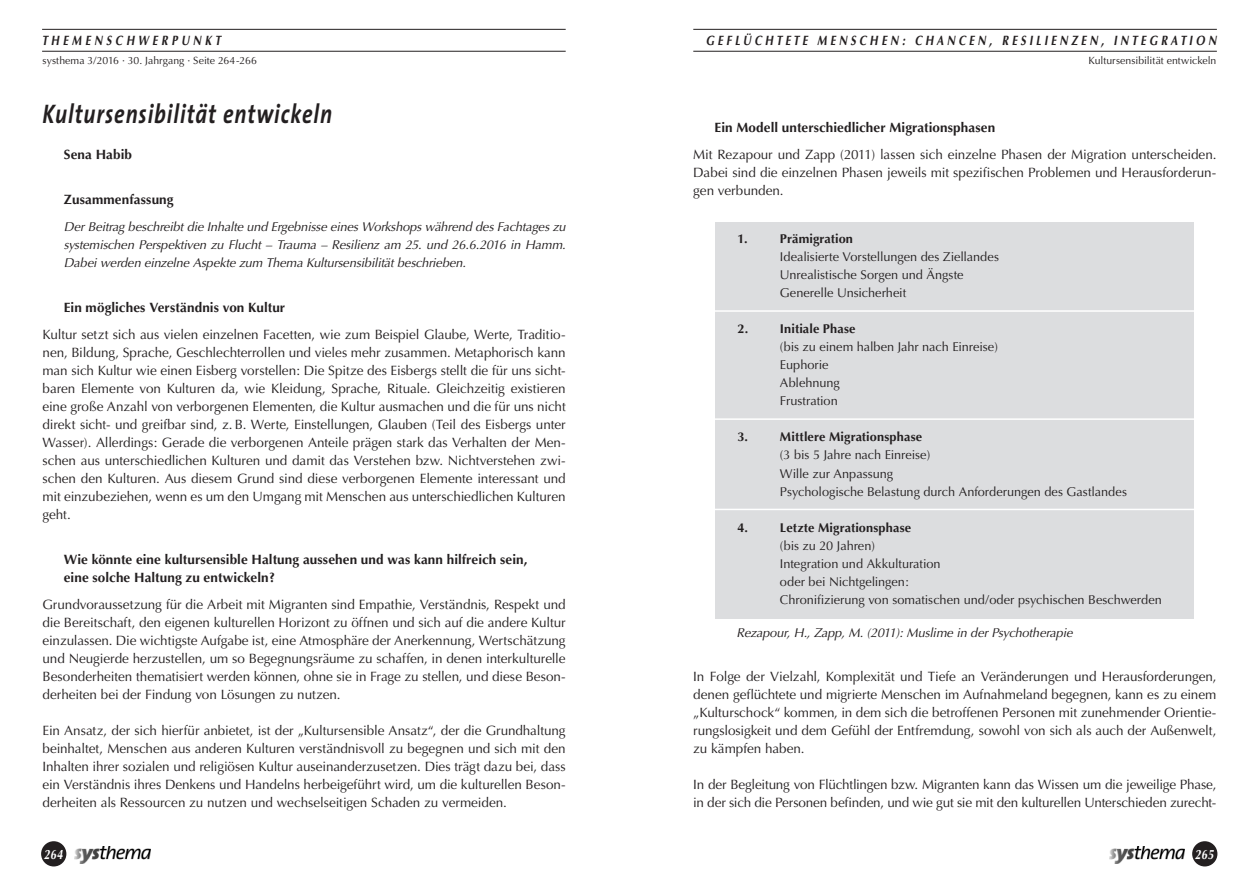
<style>
.page{position:relative;width:1259px;height:893px;background:#fff}
.page>*{position:absolute;margin:0;border:0;box-sizing:border-box;transform-origin:0 0}
.t1{font:italic 700 27px "The Sans";letter-spacing:.045em;color:#231f20;scale:.8 1}
.t2{font:13.5px/18px "Optima";letter-spacing:-.01em;color:#231f20;text-align:justify}
.t3{font:700 13.5px/18px "Optima";letter-spacing:.005em;color:#231f20}
.t4{font:italic 700 13.5px "Optima";letter-spacing:.305em;color:#231f20;scale:.8 1}
.t5{font:italic 700 13.5px "Optima";letter-spacing:.335em;color:#231f20;scale:.8 1}
.t6{font:italic 700 13.5px "Optima";letter-spacing:.05em;color:#fff;scale:.8 1}
.t7{font:12.75px/18px "Optima";letter-spacing:-.005em;color:#231f20}
.t8{font:italic 12.75px/18px "Optima";letter-spacing:-.01em;color:#231f20;text-align:justify}
.t9{font:700 12.75px "Optima";letter-spacing:.01em;color:#231f20}
.t10{font:10.5px "Optima";color:#231f20}
</style>
<div class="page">
<hr style="left:42px;top:29px;width:524px;height:1px;background:#231f20">
<hr style="left:42px;top:51px;width:524px;height:1px;background:#231f20">
<hr style="left:693px;top:29px;width:523px;height:1px;background:#231f20">
<hr style="left:693px;top:51px;width:523px;height:1px;background:#231f20">
<img style="left:74px;top:846px;width:76px;height:18px">
<div style="left:41px;top:841px;width:25px;height:25px;background:#231f20;border-radius:50%"></div>
<img style="left:1109px;top:846px;width:76px;height:18px">
<div style="left:1192px;top:841px;width:25px;height:25px;background:#231f20;border-radius:50%"></div>
<div style="left:715px;top:223px;width:479px;height:396px;background:#dcdddf"></div>
<hr style="left:712px;top:310px;width:488px;height:2px;background:#fff">
<hr style="left:712px;top:418px;width:488px;height:2px;background:#fff">
<hr style="left:712px;top:509px;width:488px;height:1px;background:#fff">
<p class="t5" style="left:42px;top:32px;width:225px">THEMENSCHWERPUNKT</p>
<p class="t10" style="left:43px;top:54px;width:216px">systhema 3/2016 · 30. Jahrgang · Seite 264-266</p>
<h1 class="t1" style="left:43px;top:91px;width:364px">Kultursensibilität entwickeln</h1>
<p class="t3" style="left:64px;top:146px;width:70px">Sena Habib</p>
<p class="t3" style="left:64px;top:191px;width:111px">Zusammenfassung</p>
<p class="t8" style="left:64px;top:218px;width:503px">Der Beitrag beschreibt die Inhalte und Ergebnisse eines Workshops während des Fachtages zu systemischen Perspektiven zu Flucht – Trauma – Resilienz am 25. und 26.6.2016 in Hamm.<br>Dabei werden einzelne Aspekte zum Thema Kultursensibilität beschrieben.</p>
<p class="t3" style="left:64px;top:299px;width:223px">Ein mögliches Verständnis von Kultur</p>
<p class="t2" style="left:43px;top:326px;width:525px">Kultur setzt sich aus vielen einzelnen Facetten, wie zum Beispiel Glaube, Werte, Traditio&shy;nen, Bildung, Sprache, Geschlechterrollen und vieles mehr zusammen. Metaphorisch kann man sich Kultur wie einen Eisberg vorstellen: Die Spitze des Eisbergs stellt die für uns sicht&shy;baren Elemente von Kulturen da, wie Kleidung, Sprache, Rituale. Gleichzeitig existieren eine große Anzahl von verborgenen Elementen, die Kultur ausmachen und die für uns nicht direkt sicht- und greifbar sind, z. B. Werte, Einstellungen, Glauben (Teil des Eisbergs unter Wasser). Allerdings: Gerade die verborgenen Anteile prägen stark das Verhalten der Men&shy;schen aus unterschiedlichen Kulturen und damit das Verstehen bzw. Nichtverstehen zwi&shy;schen den Kulturen. Aus diesem Grund sind diese verborgenen Elemente interessant und mit einzubeziehen, wenn es um den Umgang mit Menschen aus unterschiedlichen Kulturen geht.</p>
<p class="t3" style="left:64px;top:551px;width:465px">Wie könnte eine kultursensible Haltung aussehen und was kann hilfreich sein, eine solche Haltung zu entwickeln?</p>
<p class="t2" style="left:43px;top:596px;width:525px">Grundvoraussetzung für die Arbeit mit Migranten sind Empathie, Verständnis, Respekt und die Bereitschaft, den eigenen kulturellen Horizont zu öffnen und sich auf die andere Kultur einzulassen. Die wichtigste Aufgabe ist, eine Atmosphäre der Anerkennung, Wertschätzung und Neugierde herzustellen, um so Begegnungsräume zu schaffen, in denen interkulturelle Besonderheiten thematisiert werden können, ohne sie in Frage zu stellen, und diese Beson&shy;derheiten bei der Findung von Lösungen zu nutzen.</p>
<p class="t2" style="left:43px;top:722px;width:525px">Ein Ansatz, der sich hierfür anbietet, ist der „Kultursensible Ansatz“, der die Grundhaltung beinhaltet, Menschen aus anderen Kulturen verständnisvoll zu begegnen und sich mit den Inhalten ihrer sozialen und religiösen Kultur auseinanderzusetzen. Dies trägt dazu bei, dass ein Verständnis ihres Denkens und Handelns herbeigeführt wird, um die kulturellen Beson&shy;derheiten als Ressourcen zu nutzen und wechselseitigen Schaden zu vermeiden.</p>
<p class="t4" style="left:705px;top:32px;width:640px">GEFLÜCHTETE MENSCHEN: CHANCEN, RESILIENZEN, INTEGRATION</p>
<p class="t10" style="left:1088px;top:54px;width:129px">Kultursensibilität entwickeln</p>
<p class="t3" style="left:714px;top:119px;width:282px">Ein Modell unterschiedlicher Migrationsphasen</p>
<p class="t2" style="left:693px;top:146px;width:525px">Mit Rezapour und Zapp (2011) lassen sich einzelne Phasen der Migration unterscheiden.<br>Dabei sind die einzelnen Phasen jeweils mit spezifischen Problemen und Herausforderun&shy;gen verbunden.</p>
<p class="t9" style="left:737px;top:232px;width:12px">1.</p>
<p class="t9" style="left:780px;top:232px;width:75px">Prämigration</p>
<p class="t7" style="left:780px;top:248px;width:220px">Idealisierte Vorstellungen des Ziellandes<br>Unrealistische Sorgen und Ängste<br>Generelle Unsicherheit</p>
<p class="t9" style="left:737px;top:322px;width:12px">2.</p>
<p class="t9" style="left:780px;top:322px;width:77px">Initiale Phase</p>
<p class="t7" style="left:780px;top:338px;width:220px">(bis zu einem halben Jahr nach Einreise)<br>Euphorie<br>Ablehnung<br>Frustration</p>
<p class="t9" style="left:737px;top:430px;width:12px">3.</p>
<p class="t9" style="left:780px;top:430px;width:144px">Mittlere Migrationsphase</p>
<p class="t7" style="left:780px;top:446px;width:348px">(3 bis 5 Jahre nach Einreise)<br>Wille zur Anpassung<br>Psychologische Belastung durch Anforderungen des Gastlandes</p>
<p class="t9" style="left:737px;top:520px;width:12px">4.</p>
<p class="t9" style="left:780px;top:520px;width:133px">Letzte Migrationsphase</p>
<p class="t7" style="left:780px;top:536px;width:383px">(bis zu 20 Jahren)<br>Integration und Akkulturation<br>oder bei Nichtgelingen:<br>Chronifizierung von somatischen und/oder psychischen Beschwerden</p>
<p class="t8" style="left:736px;top:624px;width:337px">Rezapour, H., Zapp, M. (2011): Muslime in der Psychotherapie</p>
<p class="t2" style="left:693px;top:668px;width:525px">In Folge der Vielzahl, Komplexität und Tiefe an Veränderungen und Herausforderungen, denen geflüchtete und migrierte Menschen im Aufnahmeland begegnen, kann es zu einem „Kulturschock“ kommen, in dem sich die betroffenen Personen mit zunehmender Orientie&shy;rungslosigkeit und dem Gefühl der Entfremdung, sowohl von sich als auch der Außenwelt, zu kämpfen haben.</p>
<p class="t2" style="left:693px;top:776px;width:525px">In der Begleitung von Flüchtlingen bzw. Migranten kann das Wissen um die jeweilige Phase, in der sich die Personen befinden, und wie gut sie mit den kulturellen Unterschieden zurecht-</p>
<p class="t6" style="left:44px;top:846px;width:25px">264</p>
<p class="t6" style="left:1194px;top:846px;width:25px">265</p>
</div>
